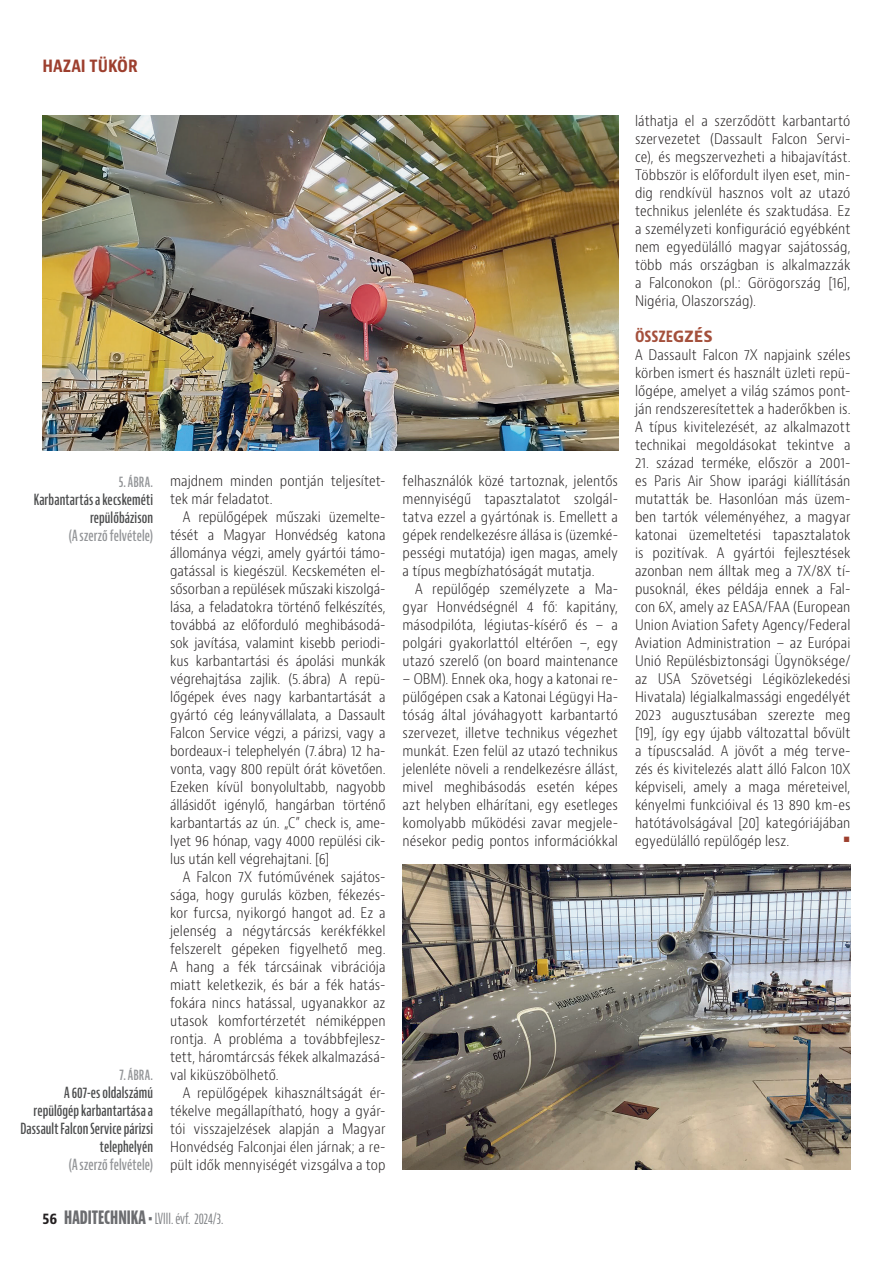
<style>
.page{position:relative;width:893px;height:1263px;background:#fff}
.page>*{position:absolute;margin:0;border:0;box-sizing:border-box;transform-origin:0 0}
.kenyer_tompa{font:800 21px "Bernino Sans";color:#9d3f2e;scale:.96 1}
.t1{font:700 condensed 18px "Bernino Sans";color:#9d3f2e}
.KÖZCÍM{font:700 condensed 16.5px "Bernino Sans";color:#a4503c;scale:.96 1}
.kepala_jobb{font:600 extra-condensed 15px/18px "Bernino Sans";letter-spacing:.005em;color:#4b4c4d;text-align:right}
.kepala_bal{font:600 extra-condensed 15px/18px "Bernino Sans";letter-spacing:.01em;color:#4b4c4d;text-align:right}
.t2{font:extra-condensed 15px "Bernino Sans";letter-spacing:-.005em;color:#808285}
.kenyér{font:300 condensed 14.25px/18px "Bernino Sans";letter-spacing:.005em;color:#231f20;text-align:justify;scale:.96 1}
.kenyer_tompa-2{font:300 condensed 14.25px/18px "Bernino Sans";letter-spacing:.005em;color:#231f20;text-align:justify;scale:.96 1}
.s1{color:#939598}
.s2{font-weight:700;font-stretch:condensed;color:#231f20}
.s3{font-weight:700;font-size:18px;color:#6c6d70}
.s4{font-stretch:normal}
</style>
<div class="page">
<img style="left:43px;top:115px;width:575px;height:335px">
<img style="left:403px;top:864px;width:447px;height:305px">
<p class="t1" style="left:43px;top:54px;width:97px">HAZAI TÜKÖR</p>
<p class="kepala_bal" style="left:34px;top:473px;width:121px"><span class="s1">5.ÁBRA.<br></span>Karbantartás akecskeméti repülőbázison<br><span class="s1">(A szerző felvétele)</span></p>
<p class="kepala_jobb" style="left:20px;top:1066px;width:134px"><span class="s1">7.ÁBRA.<br></span>A 607-es oldalszámú repülőgép karbantartása a<br>Dassault Falcon Service párizsi telephelyén<br><span class="s1">(A szerző felvétele)</span></p>
<p class="kenyer_tompa-2" style="left:170px;top:472px;width:226px">majdnem minden pontján teljesítet&shy;tek már feladatot.</p>
<p class="kenyér" style="left:170px;top:508px;width:226px;text-indent:13px">A repülőgépek műszaki üzemelte&shy;tését a Magyar Honvédség katona állománya végzi, amely gyártói támo&shy;gatással is kiegészül. Kecskeméten el&shy;sősorban a repülések műszaki kiszolgá&shy;lása, a feladatokra történő felkészítés, továbbá az előforduló meghibásodá&shy;sok javítása, valamint kisebb periodi&shy;kus karbantartási és ápolási munkák végrehajtása zajlik. (5.ábra) A repü&shy;lőgépek éves nagy karbantartását a gyártó cég leányvállalata, a Dassault Falcon Service végzi, a párizsi, vagy a bordeaux-i telephelyén (7.ábra) 12 ha&shy;vonta, vagy 800 repült órát követően.<br>Ezeken kívül bonyolultabb, nagyobb állásidőt igénylő, hangárban történő karbantartás az ún. „C” check is, ame&shy;lyet 96 hónap, vagy 4000 repülési cik&shy;lus után kell végrehajtani. [6]</p>
<p class="kenyér" style="left:170px;top:868px;width:226px;text-indent:13px">A Falcon 7X futóművének sajátos&shy;sága, hogy gurulás közben, fékezés&shy;kor furcsa, nyikorgó hangot ad. Ez a jelenség a négytárcsás kerékfékkel felszerelt gépeken figyelhető meg.<br>A hang a fék tárcsáinak vibrációja miatt keletkezik, és bár a fék hatás&shy;fokára nincs hatással, ugyanakkor az utasok komfortérzetét némiképpen rontja. A probléma a továbbfejlesz&shy;tett, háromtárcsás fékek alkalmazásá&shy;val kiküszöbölhető.</p>
<p class="kenyér" style="left:170px;top:1084px;width:226px;text-indent:13px">A repülőgépek kihasználtságát ér&shy;tékelve megállapítható, hogy a gyár&shy;tói visszajelzések alapján a Magyar Honvédség Falconjai élen járnak; a re&shy;pült idők mennyiségét vizsgálva a top</p>
<p class="t2" style="left:43px;top:1210px;width:182px"><span class="s2">56</span> <span class="s3">HADITECHNIKA •</span>LVIII. évf. 2024/3.</p>
<p class="kenyér" style="left:403px;top:472px;width:226px">felhasználók közé tartoznak, jelentős mennyiségű tapasztalatot szolgál&shy;tatva ezzel a gyártónak is. Emellett a gépek rendelkezésre állása is (üzemké&shy;pességi mutatója) igen magas, amely a típus megbízhatóságát mutatja.</p>
<p class="kenyér" style="left:403px;top:580px;width:226px;text-indent:13px">A repülőgép személyzete a Ma&shy;gyar Honvédségnél 4 fő: kapitány, másodpilóta, légiutas-kísérő és – a polgári gyakorlattól eltérően –, egy utazó szerelő (on board maintenance</p>
<p class="kenyér" style="left:403px;top:670px;width:226px">– OBM). Ennek oka, hogy a katonai re&shy;pülőgépen csak a Katonai Légügyi Ha&shy;tóság által jóváhagyott karbantartó szervezet, illetve technikus végezhet munkát. Ezen felül az utazó technikus jelenléte növeli a rendelkezésre állást, mivel meghibásodás esetén képes azt helyben elhárítani, egy esetleges komolyabb működési zavar megjele&shy;nésekor pedig pontos információkkal</p>
<p class="kenyér" style="left:635px;top:112px;width:226px">láthatja el a szerződött karbantartó szervezetet (Dassault Falcon Servi&shy;ce), és megszervezheti a hibajavítást.<br>Többször is előfordult ilyen eset, min&shy;dig rendkívül hasznos volt az utazó technikus jelenléte és szaktudása. Ez a személyzeti konfiguráció egyébként nem egyedülálló magyar sajátosság, több más országban is alkalmazzák a Falconokon (pl.: Görögország [16], Nigéria, Olaszország).</p>
<p class="KÖZCÍM" style="left:635px;top:326px;width:83px">ÖSSZE<span class="s4">GZÉS</span></p>
<p class="kenyer_tompa-2" style="left:635px;top:346px;width:226px">A Dassault Falcon 7X napjaink széles körben ismert és használt üzleti repü&shy;lőgépe, amelyet a világ számos pont&shy;ján rendszeresítettek a haderőkben is.<br>A típus kivitelezését, az alkalmazott technikai megoldásokat tekintve a</p>
<p class="kenyer_tompa-2" style="left:635px;top:454px;width:226px">21. század terméke, először a 2001- es Paris Air Show iparági kiállításán mutatták be. Hasonlóan más üzem&shy;ben tartók véleményéhez, a magyar katonai üzemeltetési tapasztalatok is pozitívak. A gyártói fejlesztések azonban nem álltak meg a 7X/8X tí&shy;pusoknál, ékes példája ennek a Fal&shy;con 6X, amely az EASA/FAA (European Union Aviation Safety Agency/Federal Aviation Administration – az Európai Unió Repülésbiztonsági Ügynöksége/ az USA Szövetségi Légiközlekedési Hivatala) légialkalmassági engedélyét 2023 augusztusában szerezte meg [19], így egy újabb változattal bővült a típuscsalád. A jövőt a még terve&shy;zés és kivitelezés alatt álló Falcon 10X képviseli, amely a maga méreteivel, kényelmi funkcióival és 13 890 km-es hatótávolságával [20] kategóriájában egyedülálló repülőgép lesz.</p>
<p class="kenyer_tompa" style="left:843px;top:824px;width:10px">•</p>
</div>
